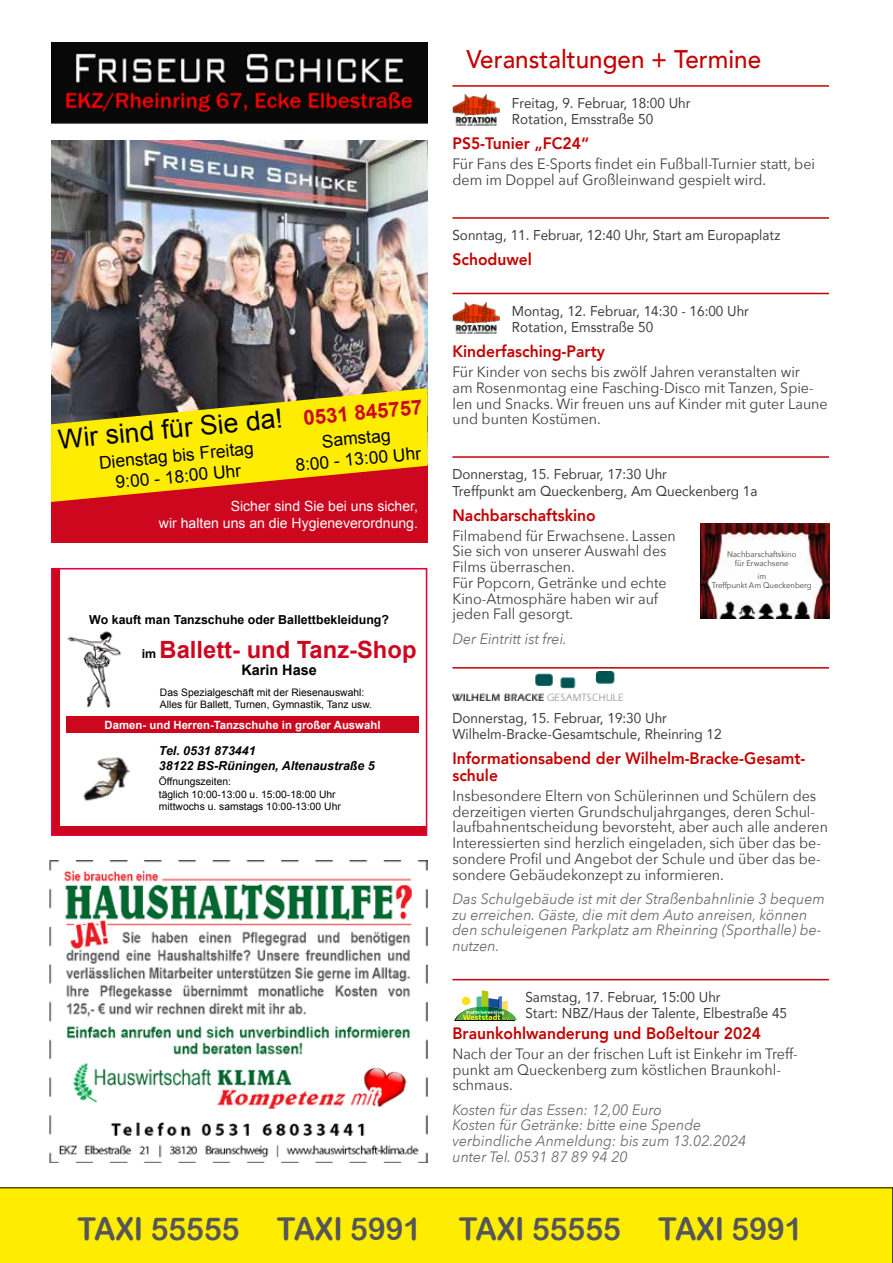
<style>
.page{position:relative;width:893px;height:1263px;background:#fff}
.page>*{position:absolute;margin:0;border:0;box-sizing:border-box;transform-origin:0 0}
.Avenir{font:31.5px "Arial Rounded MT Bold";color:#555658;scale:.95 1}
.t1{font:26.7px "Arial";color:#000}
.Überschrift_rot{font:500 25.5px "Avenir";color:#c50000;scale:.95 1}
.t2{font:700 23.7px "Arial";color:#cd071e}
.t3{font:700 20.55px "Arial";color:#cd071e}
.t4{font:18px "Avenir";color:#555658;scale:.95 1}
.t5{font:17.4px "Arial";color:#000}
.Termin_Titel{font:800 16.5px/16.5px "Avenir";color:#c50000;scale:.95 1}
.Termin_Text{font:15px/15.8px "Avenir Next";color:#3e3d40;scale:.95 1}
.Termin_kursiv{font:italic 15px/15.8px "Avenir Next";color:#6b6c6e;scale:.95 1}
.t6{font:700 14.4px "Arial";color:#000}
.Termin_Datum__Zeit__Ort{font:14.25px/16.5px "Avenir";color:#3e3d40;scale:.95 1}
.t7{font:14.1px/16.8px "Arial";color:#fff;text-align:right}
.t8{font:italic 700 12.45px/14.9px "Arial";color:#000}
.t9{font:700 12.45px "Arial";color:#000}
.t10{font:700 11.4px "Arial";color:#fff}
.t11{font:10.35px/12.5px "Arial";color:#000}
.Text{font:8.1px/8.9px "Avenir Next";color:#3e3d40;text-align:center;scale:.95 1}
.s1{font-size:12.45px;color:#000}
.s2{font-family:"Arial";font-size:25.5px;color:#cb1a1a}
</style>
<div class="page">
<hr style="left:452px;top:85px;width:377px;height:2px;background:#c50000">
<hr style="left:452px;top:217px;width:377px;height:2px;background:#c50000">
<hr style="left:452px;top:293px;width:377px;height:1px;background:#c50000">
<hr style="left:452px;top:456px;width:377px;height:2px;background:#c50000">
<hr style="left:452px;top:667px;width:377px;height:2px;background:#c50000">
<hr style="left:452px;top:979px;width:377px;height:1px;background:#c50000">
<img style="left:452px;top:93px;width:48px;height:33px">
<img style="left:452px;top:302px;width:48px;height:32px">
<img style="left:452px;top:671px;width:170px;height:30px">
<svg style="left:454px;top:990px;width:63px;height:31px"></svg>
<img style="left:700px;top:523px;width:129px;height:95px">
<img style="left:51px;top:141px;width:376px;height:247px">
<img style="left:51px;top:43px;width:376px;height:80px">
<div style="left:51px;top:466px;width:376px;height:77px;background:#cd071e"></div>
<svg style="left:51px;top:388px;width:376px;height:114px"></svg>
<img style="left:83px;top:757px;width:48px;height:44px">
<img style="left:67px;top:631px;width:55px;height:77px">
<div style="left:52px;top:826px;width:375px;height:9px;background:#cd071e"></div>
<div style="left:52px;top:569px;width:8px;height:266px;background:#cd071e"></div>
<div style="left:66px;top:716px;width:353px;height:17px;background:#cd071e"></div>
<div style="left:51px;top:568px;width:376px;height:268px;border:2px solid #e2003d"></div>
<img style="left:49px;top:861px;width:378px;height:302px">
<div style="left:0;top:1187px;width:893px;height:76px;background:#ffed00"></div>
<p class="t1" style="left:57px;top:421px;width:227px;rotate:-5deg">Wir sind für Sie da!</p>
<p class="t5" style="left:98px;top:451px;width:157px;rotate:-5deg">Dienstag bis Freitag</p>
<p class="t5" style="left:115px;top:470px;width:128px;rotate:-5deg">9:00 - 18:00 Uhr</p>
<p class="t3" style="left:302px;top:404px;width:121px;rotate:-5deg">0531 845757</p>
<p class="t5" style="left:321px;top:430px;width:70px;rotate:-5deg">Samstag</p>
<p class="t5" style="left:294px;top:453px;width:128px;rotate:-5deg">8:00 - 13:00 Uhr</p>
<p class="t7" style="left:159px;top:498px;width:261px">Sicher sind Sie bei uns sicher,<br>wir halten uns an die Hygieneverordnung.</p>
<p class="t9" style="left:89px;top:611px;width:301px">Wo kauft man Tanzschuhe oder Ballettbekleidung?</p>
<p class="t2" style="left:142px;top:634px;width:276px"><span class="s1">im</span> Ballett- und Tanz-Shop</p>
<p class="t6" style="left:241px;top:660px;width:77px">Karin Hase</p>
<p class="t11" style="left:160px;top:686px;width:214px">Das Spezialgeschäft mit der Riesenauswahl:<br>Alles für Ballett, Turnen, Gymnastik, Tanz usw.</p>
<p class="t8" style="left:159px;top:744px;width:217px">Tel. 0531 873441<br>38122 BS-Rüningen, Altenaustraße 5</p>
<p class="t11" style="left:159px;top:776px;width:183px">Öffnungszeiten:<br>täglich 10:00-13:00 u. 15:00-18:00 Uhr mittwochs u. samstags 10:00-13:00 Uhr</p>
<p class="t10" style="left:105px;top:717px;width:277px">Damen- und Herren-Tanzschuhe in großer Auswahl</p>
<h1 class="Überschrift_rot" style="left:466px;top:37px;width:312px">Veranstaltungen + Termine</h1>
<p class="Termin_Datum__Zeit__Ort" style="left:512px;top:94px;width:190px">Freitag, 9. Februar, 18:00 Uhr<br>Rotation, Emsstraße 50</p>
<p class="Termin_Titel" style="left:452px;top:135px;width:145px">PS5-Tunier „FC24“</p>
<p class="Termin_Text" style="left:452px;top:156px;width:383px">Für Fans des E-Sports findet ein Fußball-Turnier statt, bei dem im Doppel auf Großleinwand gespielt wird.</p>
<p class="Termin_Datum__Zeit__Ort" style="left:452px;top:226px;width:347px">Sonntag, 11. Februar, 12:40 Uhr, Start am Europaplatz</p>
<p class="Termin_Titel" style="left:452px;top:251px;width:85px">Schoduwel</p>
<p class="Termin_Datum__Zeit__Ort" style="left:512px;top:302px;width:251px">Montag, 12. Februar, 14:30 - 16:00 Uhr<br>Rotation, Emsstraße 50</p>
<p class="Termin_Titel" style="left:452px;top:343px;width:162px">Kinderfasching-Party</p>
<p class="Termin_Text" style="left:452px;top:363px;width:396px">Für Kinder von sechs bis zwölf Jahren veranstalten wir<br>am Rosenmontag eine Fasching-Disco mit Tanzen, Spie&shy;len und Snacks. Wir freuen uns auf Kinder mit guter Laune und bunten Kostümen.</p>
<p class="Termin_Datum__Zeit__Ort" style="left:452px;top:465px;width:323px">Donnerstag, 15. Februar, 17:30 Uhr<br>Treffpunkt am Queckenberg, Am Queckenberg 1a</p>
<p class="Termin_Titel" style="left:452px;top:507px;width:152px">Nachbarschaftskino</p>
<p class="Termin_Text" style="left:452px;top:527px;width:237px">Filmabend für Erwachsene. Lassen<br>Sie sich von unserer Auswahl des<br>Films überraschen.<br>Für Popcorn, Getränke und echte<br>Kino-Atmosphäre haben wir auf jeden Fall gesorgt.</p>
<p class="Termin_kursiv" style="left:452px;top:630px;width:122px">Der Eintritt ist frei.</p>
<p class="Text" style="left:727px;top:550px;width:74px">Nachbarschaftskino für Erwachsene</p>
<p class="Text" style="left:712px;top:572px;width:107px">im<br>Treffpunkt Am Queckenberg</p>
<p class="Termin_Datum__Zeit__Ort" style="left:452px;top:709px;width:285px">Donnerstag, 15. Februar, 19:30 Uhr<br>Wilhelm-Bracke-Gesamtschule, Rheinring 12</p>
<p class="Termin_Titel" style="left:452px;top:750px;width:373px">Informationsabend der Wilhelm-Bracke-Gesamt&shy;schule</p>
<p class="Termin_Text" style="left:452px;top:787px;width:397px">Insbesondere Eltern von Schülerinnen und Schülern des derzeitigen vierten Grundschuljahrganges, deren Schul&shy;laufbahnentscheidung bevorsteht, aber auch alle anderen Interessierten sind herzlich eingeladen, sich über das be&shy;sondere Profil und Angebot der Schule und über das be&shy;sondere Gebäudekonzept zu informieren.</p>
<p class="Termin_kursiv" style="left:452px;top:890px;width:394px">Das Schulgebäude ist mit der Straßenbahnlinie 3 bequem zu erreichen. Gäste, die mit dem Auto anreisen, können den schuleigenen Parkplatz am Rheinring (Sporthalle) be&shy;nutzen.</p>
<p class="Termin_Datum__Zeit__Ort" style="left:525px;top:988px;width:277px">Samstag, 17. Februar, 15:00 Uhr<br>Start: NBZ/Haus der Talente, Elbestraße 45</p>
<p class="Termin_Titel" style="left:452px;top:1025px;width:326px">Braunkohlwanderung und Boßeltour 2024</p>
<p class="Termin_Text" style="left:452px;top:1045px;width:365px">Nach der Tour an der frischen Luft ist Einkehr im Treff&shy;punkt am Queckenberg zum köstlichen Braunkohl&shy;schmaus.</p>
<p class="Termin_kursiv" style="left:452px;top:1101px;width:263px">Kosten für das Essen: 12,00 Euro<br>Kosten für Getränke: bitte eine Spende</p>
<p class="Termin_kursiv" style="left:452px;top:1132px;width:311px">verbindliche Anmeldung: bis zum 13.02.2024 unter Tel. 0531 87 89 94 20</p>
<p class="Avenir" style="left:77px;top:1210px;width:765px">TAXI 55555 TAXI 5991 TAXI 55555 TAXI 5991</p>
<p class="t4" style="left:453px;top:1230px;width:33px">4 <span class="s2">|</span></p>
</div>
